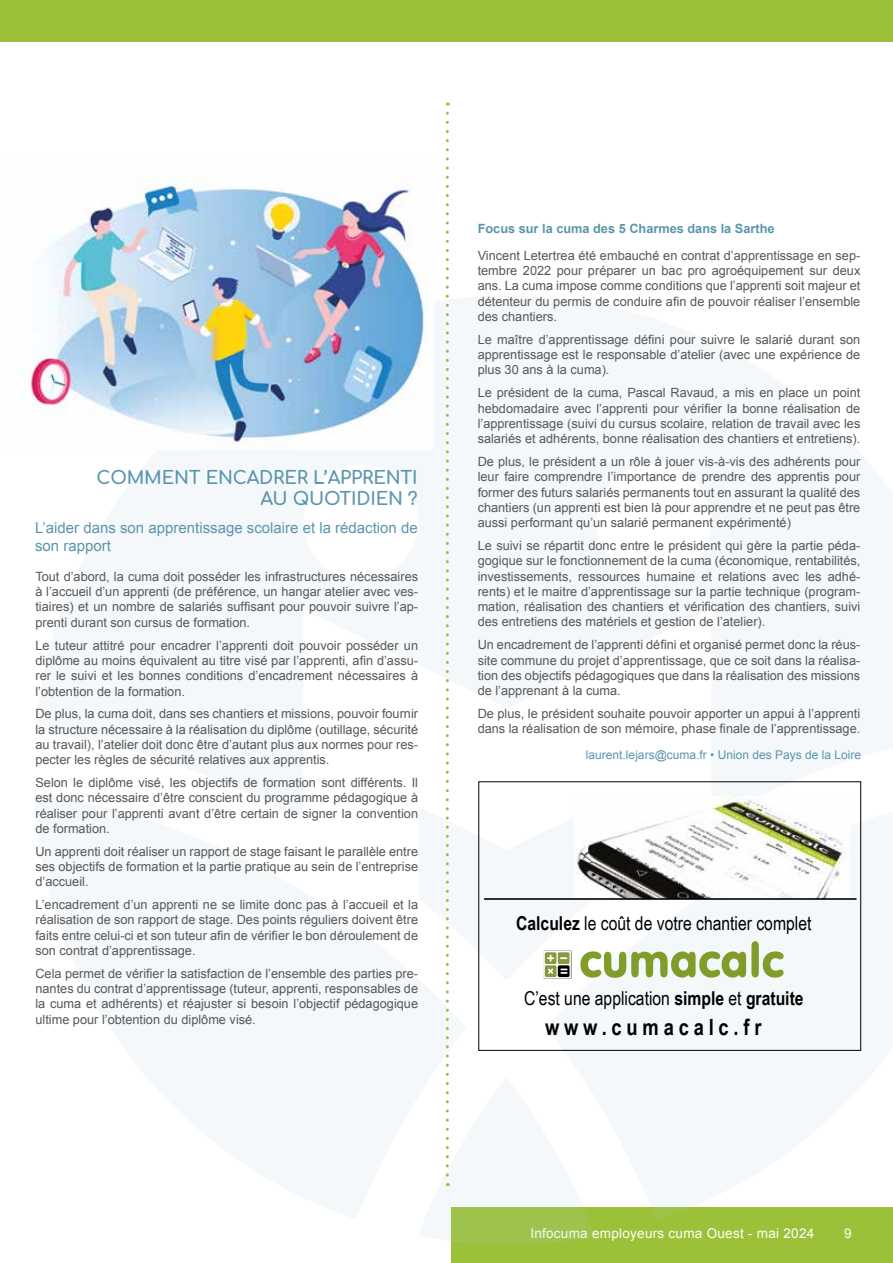
<style>
.page{position:relative;width:893px;height:1263px;background:#fff}
.page>*{position:absolute;margin:0;border:0;box-sizing:border-box;transform-origin:0 0}
.t1{font:700 22.35px "Arial Narrow";letter-spacing:.215em;color:#000}
.t2{font:19.2px "Arial Narrow";color:#000}
.t3{font:700 18px/21.6px "Comfortaa";letter-spacing:-.01em;color:#5b95ac;text-align:right}
.t4{font:15px/18px "Arial";color:#5b95ac}
.t5{font:13.5px "Arial";letter-spacing:.02em;color:#fff}
.t6{font:12.75px/15.3px "Arial";color:#575756;text-align:justify}
.t7{font:700 12.75px "Arial";color:#5b95ac}
.t8{font:12px "Arial";color:#5b95ac}
.s1{font-weight:700}
</style>
<div class="page">
<div style="left:451px;top:1208px;width:442px;height:55px;background:#9ac137"></div>
<div style="left:0;top:0;width:893px;height:41px;background:#9ac137"></div>
<img style="left:24px;top:176px;width:394px;height:268px">
<img style="left:784px;top:815px;width:63px;height:83px">
<svg style="left:418px;top:113px;width:366px;height:1132px"></svg>
<hr style="left:484px;top:898px;width:372px;height:2px;background:#000">
<h3 class="t3" style="left:97px;top:464px;width:323px">COMMENT ENCADRER L’APPRENTI<br>AU QUOTIDIEN ?</h3>
<p class="t4" style="left:35px;top:519px;width:384px">L’aider dans son apprentissage scolaire et la rédaction de son rapport</p>
<p class="t6" style="left:35px;top:569px;width:384px">Tout d’abord, la cuma doit posséder les infrastructures nécessaires à l’accueil d’un apprenti (de préférence, un hangar atelier avec ves&shy;tiaires) et un nombre de salariés suffisant pour pouvoir suivre l’ap&shy;prenti durant son cursus de formation.</p>
<p class="t6" style="left:35px;top:638px;width:384px">Le tuteur attitré pour encadrer l’apprenti doit pouvoir posséder un diplôme au moins équivalent au titre visé par l’apprenti, afin d’assu&shy;rer le suivi et les bonnes conditions d’encadrement nécessaires à l’obtention de la formation.</p>
<p class="t6" style="left:35px;top:706px;width:384px">De plus, la cuma doit, dans ses chantiers et missions, pouvoir fournir la structure nécessaire à la réalisation du diplôme (outillage, sécurité au travail), l’atelier doit donc être d’autant plus aux normes pour res&shy;pecter les règles de sécurité relatives aux apprentis.</p>
<p class="t6" style="left:35px;top:775px;width:384px">Selon le diplôme visé, les objectifs de formation sont différents. Il est donc nécessaire d’être conscient du programme pédagogique à réaliser pour l’apprenti avant d’être certain de signer la convention de formation.</p>
<p class="t6" style="left:35px;top:844px;width:384px">Un apprenti doit réaliser un rapport de stage faisant le parallèle entre ses objectifs de formation et la partie pratique au sein de l’entreprise d’accueil.</p>
<p class="t6" style="left:35px;top:897px;width:384px">L’encadrement d’un apprenti ne se limite donc pas à l’accueil et la réalisation de son rapport de stage. Des points réguliers doivent être faits entre celui-ci et son tuteur afin de vérifier le bon déroulement de son contrat d’apprentissage.</p>
<p class="t6" style="left:35px;top:966px;width:384px">Cela permet de vérifier la satisfaction de l’ensemble des parties pre&shy;nantes du contrat d’apprentissage (tuteur, apprenti, responsables de la cuma et adhérents) et réajuster si besoin l’objectif pédagogique ultime pour l’obtention du diplôme visé.</p>
<p class="t7" style="left:478px;top:220px;width:298px">Focus sur la cuma des 5 Charmes dans la Sarthe</p>
<p class="t6" style="left:478px;top:248px;width:384px">Vincent Letertrea été embauché en contrat d’apprentissage en sep&shy;tembre 2022 pour préparer un bac pro agroéquipement sur deux ans. La cuma impose comme conditions que l’apprenti soit majeur et détenteur du permis de conduire afin de pouvoir réaliser l’ensemble des chantiers.</p>
<p class="t6" style="left:478px;top:332px;width:384px">Le maître d’apprentissage défini pour suivre le salarié durant son apprentissage est le responsable d’atelier (avec une expérience de plus 30 ans à la cuma).</p>
<p class="t6" style="left:478px;top:385px;width:384px">Le président de la cuma, Pascal Ravaud, a mis en place un point hebdomadaire avec l’apprenti pour vérifier la bonne réalisation de l’apprentissage (suivi du cursus scolaire, relation de travail avec les salariés et adhérents, bonne réalisation des chantiers et entretiens).</p>
<p class="t6" style="left:478px;top:454px;width:384px">De plus, le président a un rôle à jouer vis-à-vis des adhérents pour leur faire comprendre l’importance de prendre des apprentis pour former des futurs salariés permanents tout en assurant la qualité des chantiers (un apprenti est bien là pour apprendre et ne peut pas être aussi performant qu’un salarié permanent expérimenté)</p>
<p class="t6" style="left:478px;top:538px;width:384px">Le suivi se répartit donc entre le président qui gère la partie péda&shy;gogique sur le fonctionnement de la cuma (économique, rentabilités, investissements, ressources humaine et relations avec les adhé&shy;rents) et le maitre d’apprentissage sur la partie technique (program&shy;mation, réalisation des chantiers et vérification des chantiers, suivi des entretiens des matériels et gestion de l’atelier).</p>
<p class="t6" style="left:478px;top:637px;width:384px">Un encadrement de l’apprenti défini et organisé permet donc la réus&shy;site commune du projet d’apprentissage, que ce soit dans la réalisa&shy;tion des objectifs pédagogiques que dans la réalisation des missions de l’apprenant à la cuma.</p>
<p class="t6" style="left:478px;top:706px;width:384px">De plus, le président souhaite pouvoir apporter un appui à l’apprenti dans la réalisation de son mémoire, phase finale de l’apprentissage.</p>
<p class="t8" style="left:586px;top:747px;width:277px">laurent.lejars@cuma.fr • Union des Pays de la Loire</p>
<h2 class="t2" style="left:516px;top:909px;width:297px"><span class="s1">Calculez</span> le coût de votre chantier complet</h2>
<h2 class="t2" style="left:524px;top:984px;width:281px">C’est une application <span class="s1">simple</span> et <span class="s1">gratuite</span></h2>
<h1 class="t1" style="left:545px;top:1010px;width:218px">www.cumacalc.fr</h1>
<p class="t5" style="left:530px;top:1225px;width:285px">Infocuma employeurs cuma Ouest - mai 2024</p>
<p class="t5" style="left:844px;top:1224px;width:9px">9</p>
</div>
